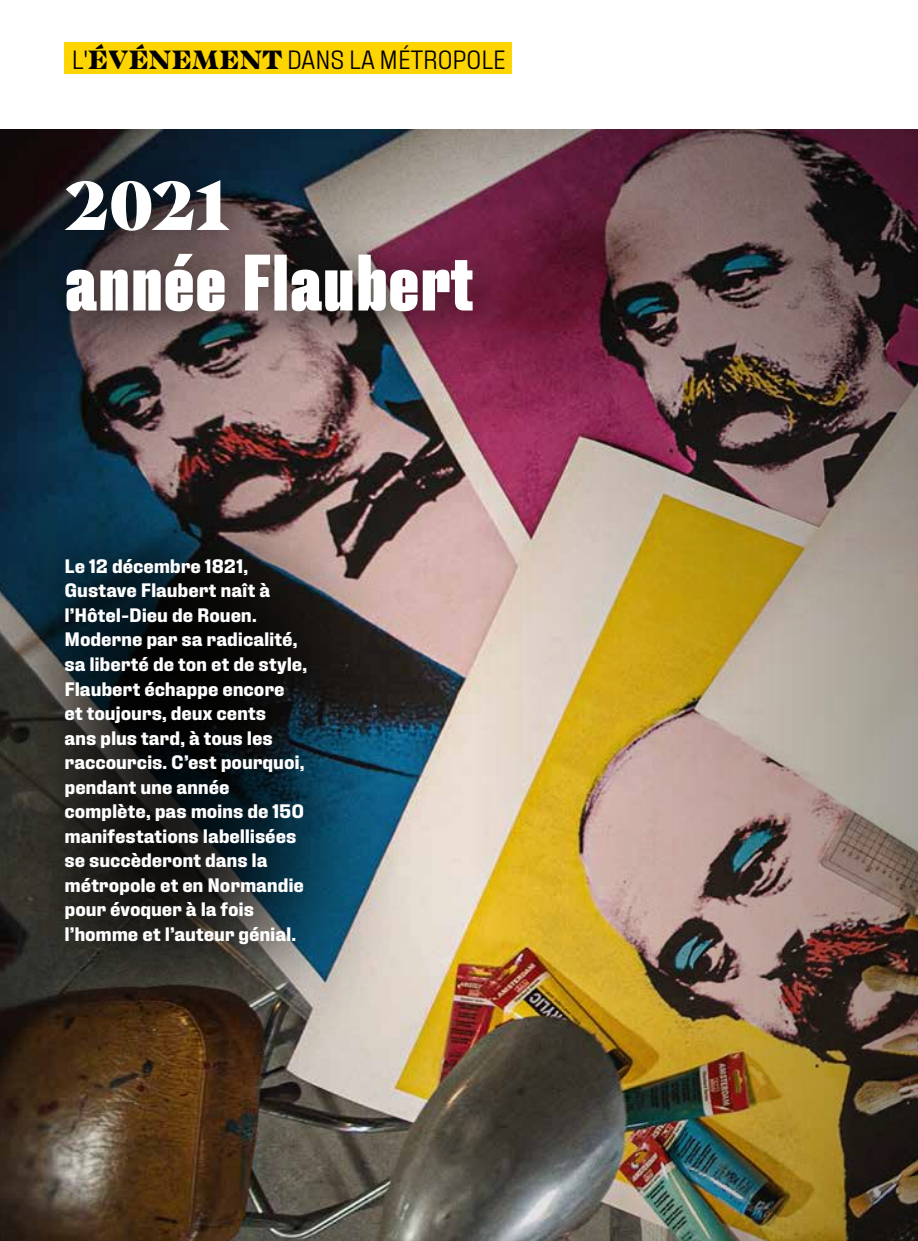
<style>
.page{position:relative;width:918px;height:1241px;background:#fff}
.page>*{position:absolute;margin:0;border:0;box-sizing:border-box;transform-origin:0 0}
.t1{font:800 condensed 78.75px "Fixture";color:#fff}
.t2{font:900 70px "Beirut Display";color:#fff}
.t3{font:300 26.25px "Fixture";color:#000}
.t4{font:700 19.25px/24.5px "Fixture";letter-spacing:-.005em;color:#fff}
.s1{font-family:"Beirut Display";font-weight:900}
</style>
<div class="page">
<div style="left:64px;top:43px;width:448px;height:31px;background:#ffd500"></div>
<img style="left:0;top:129px;width:472px;height:1111px">
<img style="left:472px;top:129px;width:446px;height:1111px">
<div style="left:29px;top:144px;width:490px;height:216px;background:#000;opacity:.75"></div>
<div style="left:0;top:456px;width:413px;height:600px;background:#000;opacity:.9"></div>
<h3 class="t3" style="left:72px;top:43px;width:435px">L'<span class="s1">ÉVÉNEMENT</span> DANS LA MÉTROPOLE</h3>
<h2 class="t2" style="left:64px;top:149px;width:166px">2021</h2>
<h1 class="t1" style="left:64px;top:229px;width:411px">année Flaubert</h1>
<p class="t4" style="left:64px;top:554px;width:244px">Le 12 décembre 1821,<br>Gustave Flaubert naît à l’Hôtel-Dieu de Rouen.<br>Moderne par sa radicalité, sa liberté de ton et de style,<br>Flaubert échappe encore et toujours, deux cents<br>ans plus tard, à tous les raccourcis. C’est pourquoi, pendant une année complète, pas moins de 150 manifestations labellisées se succèderont dans la métropole et en Normandie pour évoquer à la fois l’homme et l’auteur génial.</p>
</div>
